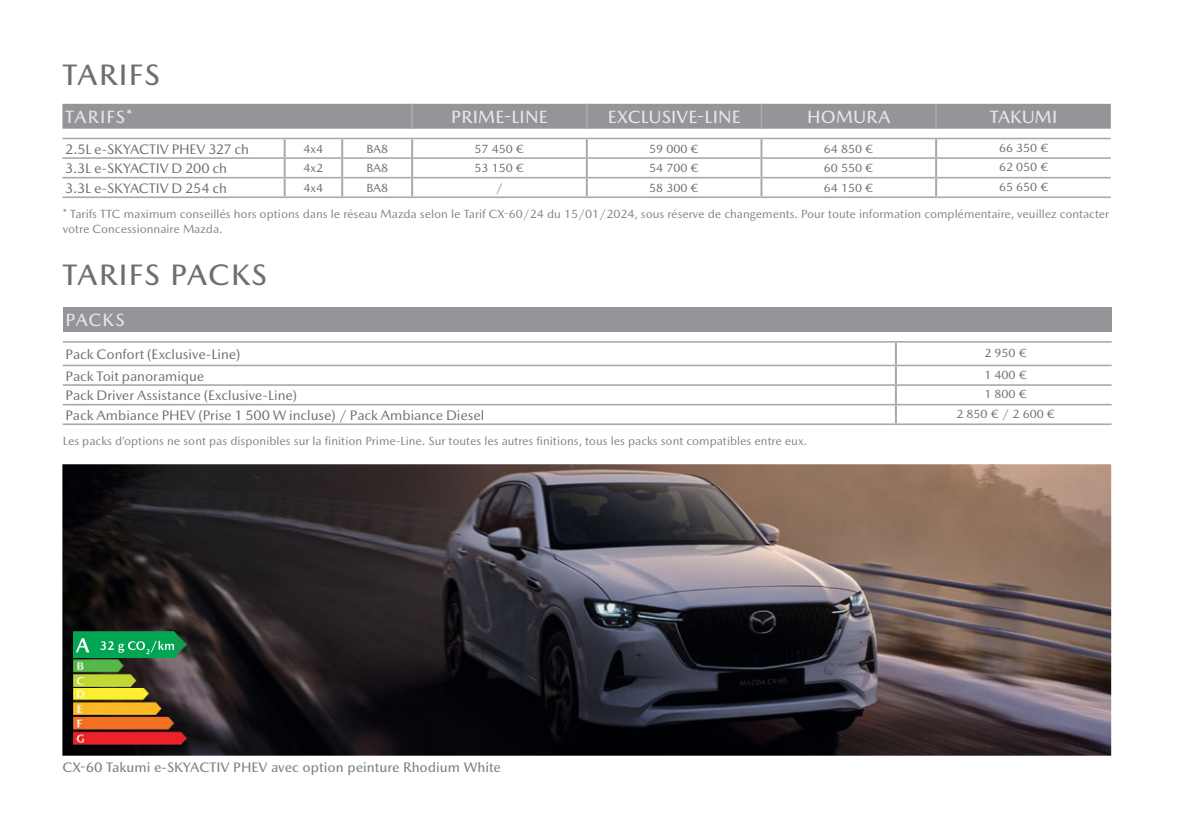
<style>
.page{position:relative;width:1191px;height:840px;background:#fff}
.page>*{position:absolute;margin:0;border:0;box-sizing:border-box;transform-origin:0 0}
.t1{font:500 30px "Mazda Type Cyrillic";letter-spacing:.05em;color:#6d6e70}
.t2{font:500 18px "Mazda Type Cyrillic";letter-spacing:.01em;color:#e6e7e8}
.t3{font:14px "Mazda Type Cyrillic";letter-spacing:-.005em;color:#6d6e70}
.t4{font:500 14px "Mazda Type Cyrillic";color:#808285}
.t5{font:12px/14.4px "Mazda Type Cyrillic";color:#808285}
.t6{font:12px "Mazda Type Cyrillic";color:#6d6e70}
</style>
<div class="page">
<img style="left:62px;top:464px;width:1049px;height:291px">
<img style="left:74px;top:631px;width:112px;height:113px">
<div style="left:62px;top:104px;width:1048px;height:25px;background:#939598"></div>
<hr style="left:760px;top:104px;width:2px;height:25px;background:#a7a9ac">
<hr style="left:935px;top:104px;width:2px;height:25px;background:#a7a9ac">
<hr style="left:62px;top:157px;width:223px;height:2px;background:#a7a9ac">
<hr style="left:62px;top:196px;width:223px;height:2px;background:#a7a9ac">
<hr style="left:285px;top:157px;width:56px;height:2px;background:#a7a9ac">
<hr style="left:413px;top:157px;width:173px;height:2px;background:#a7a9ac">
<hr style="left:588px;top:157px;width:172px;height:2px;background:#a7a9ac">
<hr style="left:762px;top:157px;width:173px;height:2px;background:#a7a9ac">
<hr style="left:285px;top:196px;width:57px;height:2px;background:#a7a9ac">
<hr style="left:937px;top:157px;width:173px;height:2px;background:#a7a9ac">
<hr style="left:62px;top:177px;width:223px;height:1px;background:#a7a9ac">
<hr style="left:285px;top:177px;width:56px;height:1px;background:#a7a9ac">
<hr style="left:413px;top:177px;width:173px;height:1px;background:#a7a9ac">
<hr style="left:588px;top:177px;width:172px;height:1px;background:#a7a9ac">
<hr style="left:762px;top:177px;width:173px;height:1px;background:#a7a9ac">
<hr style="left:937px;top:177px;width:173px;height:1px;background:#a7a9ac">
<hr style="left:343px;top:157px;width:68px;height:2px;background:#a7a9ac">
<hr style="left:343px;top:177px;width:68px;height:1px;background:#a7a9ac">
<hr style="left:342px;top:138px;width:70px;height:1px;background:#a7a9ac">
<hr style="left:342px;top:196px;width:70px;height:2px;background:#a7a9ac">
<svg style="left:341px;top:139px;width:2px;height:57px"></svg>
<hr style="left:412px;top:138px;width:175px;height:1px;background:#a7a9ac">
<hr style="left:412px;top:196px;width:175px;height:2px;background:#a7a9ac">
<svg style="left:411px;top:139px;width:2px;height:57px"></svg>
<hr style="left:587px;top:138px;width:174px;height:1px;background:#a7a9ac">
<hr style="left:587px;top:196px;width:174px;height:2px;background:#a7a9ac">
<svg style="left:586px;top:139px;width:2px;height:57px"></svg>
<hr style="left:761px;top:138px;width:175px;height:1px;background:#a7a9ac">
<hr style="left:761px;top:196px;width:175px;height:2px;background:#a7a9ac">
<svg style="left:760px;top:139px;width:2px;height:57px"></svg>
<hr style="left:936px;top:138px;width:174px;height:1px;background:#a7a9ac">
<hr style="left:936px;top:196px;width:174px;height:2px;background:#a7a9ac">
<svg style="left:935px;top:139px;width:2px;height:57px"></svg>
<hr style="left:62px;top:138px;width:223px;height:1px;background:#a7a9ac">
<hr style="left:285px;top:138px;width:57px;height:1px;background:#a7a9ac">
<svg style="left:284px;top:139px;width:2px;height:57px"></svg>
<hr style="left:411px;top:104px;width:2px;height:25px;background:#a7a9ac">
<div style="left:63px;top:307px;width:1048px;height:25px;background:#939598"></div>
<hr style="left:63px;top:341px;width:833px;height:1px;background:#a7a9ac">
<hr style="left:63px;top:423px;width:833px;height:2px;background:#a7a9ac">
<hr style="left:63px;top:364px;width:833px;height:2px;background:#a7a9ac">
<hr style="left:63px;top:384px;width:833px;height:1px;background:#a7a9ac">
<hr style="left:896px;top:341px;width:215px;height:1px;background:#a7a9ac">
<hr style="left:896px;top:364px;width:215px;height:2px;background:#a7a9ac">
<hr style="left:896px;top:384px;width:215px;height:1px;background:#a7a9ac">
<hr style="left:896px;top:423px;width:215px;height:2px;background:#a7a9ac">
<hr style="left:895px;top:342px;width:2px;height:22px;background:#a7a9ac">
<svg style="left:895px;top:366px;width:2px;height:57px"></svg>
<hr style="left:63px;top:403px;width:1048px;height:2px;background:#a7a9ac">
<img style="left:74px;top:631px;width:101px;height:25px">
<h1 class="t1" style="left:62px;top:64px;width:99px">TARIFS</h1>
<h2 class="t2" style="left:65px;top:110px;width:69px">TARIFS*</h2>
<h2 class="t2" style="left:451px;top:110px;width:98px">PRIME-LINE</h2>
<h2 class="t2" style="left:607px;top:110px;width:135px">EXCLUSIVE-LINE</h2>
<h2 class="t2" style="left:807px;top:110px;width:85px">HOMURA</h2>
<h2 class="t2" style="left:989px;top:110px;width:69px">TAKUMI</h2>
<p class="t3" style="left:65px;top:143px;width:185px">2.5L e-SKYACTIV PHEV 327 ch</p>
<p class="t6" style="left:304px;top:144px;width:21px">4x4</p>
<p class="t6" style="left:366px;top:144px;width:23px">BA8</p>
<p class="t6" style="left:474px;top:144px;width:51px">57 450 €</p>
<p class="t6" style="left:649px;top:144px;width:51px">59 000 €</p>
<p class="t6" style="left:824px;top:144px;width:51px">64 850 €</p>
<p class="t6" style="left:999px;top:143px;width:51px">66 350 €</p>
<p class="t3" style="left:65px;top:163px;width:163px">3.3L e-SKYACTIV D 200 ch</p>
<p class="t6" style="left:304px;top:164px;width:21px">4x2</p>
<p class="t6" style="left:366px;top:164px;width:23px">BA8</p>
<p class="t6" style="left:474px;top:164px;width:51px">53 150 €</p>
<p class="t6" style="left:649px;top:164px;width:51px">54 700 €</p>
<p class="t6" style="left:824px;top:164px;width:51px">60 550 €</p>
<p class="t6" style="left:999px;top:163px;width:51px">62 050 €</p>
<p class="t3" style="left:65px;top:183px;width:163px">3.3L e-SKYACTIV D 254 ch</p>
<p class="t6" style="left:304px;top:183px;width:21px">4x4</p>
<p class="t6" style="left:366px;top:183px;width:23px">BA8</p>
<p class="t6" style="left:496px;top:183px;width:9px">/</p>
<p class="t6" style="left:649px;top:183px;width:51px">58 300 €</p>
<p class="t6" style="left:824px;top:183px;width:51px">64 150 €</p>
<p class="t6" style="left:999px;top:182px;width:51px">65 650 €</p>
<p class="t5" style="left:63px;top:208px;width:1048px">* Tarifs TTC maximum conseillés hors options dans le réseau Mazda selon le Tarif CX-60/24 du 15/01/2024, sous réserve de changements. Pour toute information complémentaire, veuillez contacter votre Concessionnaire Mazda.</p>
<h1 class="t1" style="left:62px;top:263px;width:206px">TARIFS PACKS</h1>
<h2 class="t2" style="left:66px;top:313px;width:60px">PACKS</h2>
<p class="t3" style="left:66px;top:349px;width:176px">Pack Confort (Exclusive-Line)</p>
<p class="t6" style="left:984px;top:348px;width:44px">2 950 €</p>
<p class="t3" style="left:66px;top:370px;width:140px">Pack Toit panoramique</p>
<p class="t6" style="left:984px;top:370px;width:44px">1 400 €</p>
<p class="t3" style="left:66px;top:390px;width:233px">Pack Driver Assistance (Exclusive-Line)</p>
<p class="t6" style="left:984px;top:389px;width:44px">1 800 €</p>
<p class="t3" style="left:66px;top:409px;width:420px">Pack Ambiance PHEV (Prise 1 500 W incluse) / Pack Ambiance Diesel</p>
<p class="t6" style="left:956px;top:409px;width:100px">2 850 € / 2 600 €</p>
<p class="t5" style="left:63px;top:435px;width:746px">Les packs d’options ne sont pas disponibles sur la finition Prime-Line. Sur toutes les autres finitions, tous les packs sont compatibles entre eux.</p>
<p class="t4" style="left:62px;top:761px;width:440px">CX-60 Takumi e-SKYACTIV PHEV avec option peinture Rhodium White</p>
</div>
